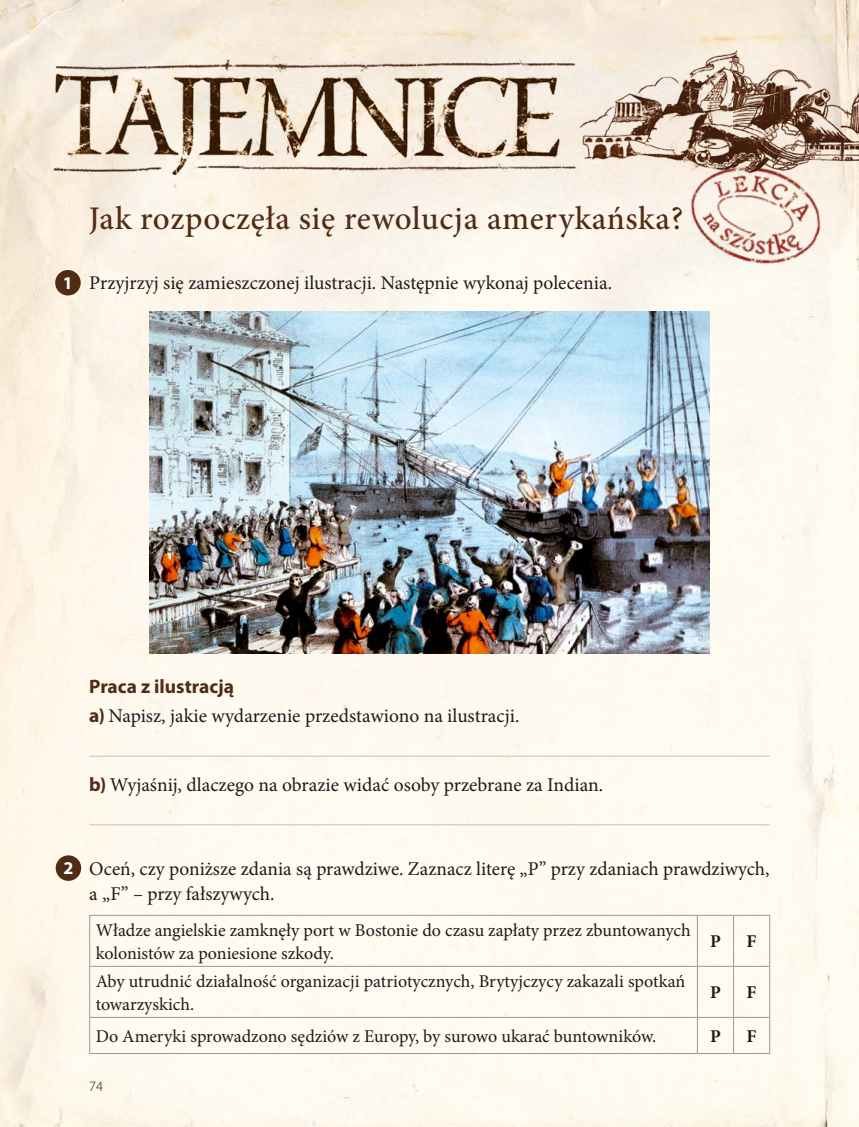
<style>
.page{position:relative;width:859px;height:1127px;background:#fff}
.page>*{position:absolute;margin:0;border:0;box-sizing:border-box;transform-origin:0 0}
.t1{font:500 33px "Minion Pro";letter-spacing:.02em;color:#502c15}
.t2{font:19.5px/25.5px "Minion Pro";color:#1b1b1f}
.t3{font:700 19.5px "Myriad Pro";color:#502c15}
.t4{font:18px/22.5px "Minion Pro";color:#1b1b1f}
.t5{font:700 18px "Minion Pro";color:#1b1b1f}
.t6{font:700 18px "Myriad Pro";color:#fff}
.t7{font:300 14.25px "Myriad Pro";color:#1b1b1f}
.s1{font-family:"Myriad Pro";font-weight:700;color:#502c15}
</style>
<div class="page">
<img style="left:0;top:0;width:859px;height:1127px">
<img style="left:14px;top:19px;width:719px;height:169px">
<img style="left:676px;top:162px;width:155px;height:123px">
<div style="left:55px;top:270px;width:26px;height:25px;background:#502c15;border-radius:50%"></div>
<div style="left:56px;top:855px;width:25px;height:26px;background:#502c15;border-radius:50%"></div>
<hr style="left:89px;top:915px;width:608px;height:1px;background:#98989c">
<hr style="left:89px;top:916px;width:1px;height:50px;background:#98989c">
<hr style="left:697px;top:915px;width:36px;height:1px;background:#98989c">
<hr style="left:697px;top:916px;width:1px;height:50px;background:#98989c">
<hr style="left:733px;top:915px;width:37px;height:1px;background:#98989c">
<hr style="left:733px;top:916px;width:1px;height:50px;background:#98989c">
<hr style="left:769px;top:916px;width:1px;height:50px;background:#98989c">
<hr style="left:89px;top:966px;width:608px;height:1px;background:#98989c">
<hr style="left:89px;top:967px;width:1px;height:50px;background:#98989c">
<hr style="left:697px;top:966px;width:36px;height:1px;background:#98989c">
<hr style="left:697px;top:967px;width:1px;height:50px;background:#98989c">
<hr style="left:733px;top:966px;width:37px;height:1px;background:#98989c">
<hr style="left:733px;top:967px;width:1px;height:50px;background:#98989c">
<hr style="left:769px;top:967px;width:1px;height:50px;background:#98989c">
<hr style="left:89px;top:1017px;width:608px;height:1px;background:#98989c">
<hr style="left:89px;top:1018px;width:1px;height:35px;background:#98989c">
<hr style="left:697px;top:1017px;width:36px;height:1px;background:#98989c">
<hr style="left:697px;top:1018px;width:1px;height:35px;background:#98989c">
<hr style="left:733px;top:1017px;width:37px;height:1px;background:#98989c">
<hr style="left:733px;top:1018px;width:1px;height:35px;background:#98989c">
<hr style="left:769px;top:1018px;width:1px;height:35px;background:#98989c">
<hr style="left:89px;top:1053px;width:608px;height:1px;background:#98989c">
<hr style="left:697px;top:1053px;width:36px;height:1px;background:#98989c">
<hr style="left:733px;top:1053px;width:37px;height:1px;background:#98989c">
<img style="left:733px;top:13px;width:106px;height:169px">
<img style="left:839px;top:13px;width:20px;height:169px">
<hr style="left:89px;top:756px;width:680px;height:1px;background:#c3c5c8">
<hr style="left:89px;top:824px;width:680px;height:1px;background:#c3c5c8">
<img style="left:149px;top:311px;width:561px;height:343px">
<p class="t6" style="left:63px;top:271px;width:11px">1</p>
<h1 class="t1" style="left:89px;top:196px;width:596px">Jak rozpoczęła się rewolucja amerykańska?</h1>
<p class="t2" style="left:89px;top:270px;width:524px">Przyjrzyj się zamieszczonej ilustracji. Następnie wykonaj polecenia.</p>
<p class="t3" style="left:89px;top:673px;width:146px">Praca z ilustracją</p>
<p class="t2" style="left:89px;top:703px;width:432px"><span class="s1">a)</span> Napisz, jakie wydarzenie przedstawiono na ilustracji.</p>
<p class="t2" style="left:89px;top:772px;width:515px"><span class="s1">b)</span> Wyjaśnij, dlaczego na obrazie widać osoby przebrane za Indian.</p>
<p class="t6" style="left:63px;top:856px;width:11px">2</p>
<p class="t2" style="left:89px;top:856px;width:682px">Oceń, czy poniższe zdania są prawdziwe. Zaznacz literę „P” przy zdaniach prawdziwych, a „F” – przy fałszywych.</p>
<p class="t4" style="left:96px;top:919px;width:596px">Władze angielskie zamknęły port w Bostonie do czasu zapłaty przez zbuntowanych kolonistów za poniesione szkody.</p>
<p class="t5" style="left:710px;top:929px;width:12px">P</p>
<p class="t5" style="left:747px;top:929px;width:11px">F</p>
<p class="t4" style="left:96px;top:970px;width:591px">Aby utrudnić działalność organizacji patriotycznych, Brytyjczycy zakazali spotkań towarzyskich.</p>
<p class="t5" style="left:710px;top:980px;width:12px">P</p>
<p class="t5" style="left:747px;top:980px;width:11px">F</p>
<p class="t4" style="left:96px;top:1025px;width:562px">Do Ameryki sprowadzono sędziów z Europy, by surowo ukarać buntowników.</p>
<p class="t5" style="left:710px;top:1023px;width:12px">P</p>
<p class="t5" style="left:747px;top:1023px;width:11px">F</p>
<p class="t7" style="left:89px;top:1077px;width:15px">74</p>
</div>
